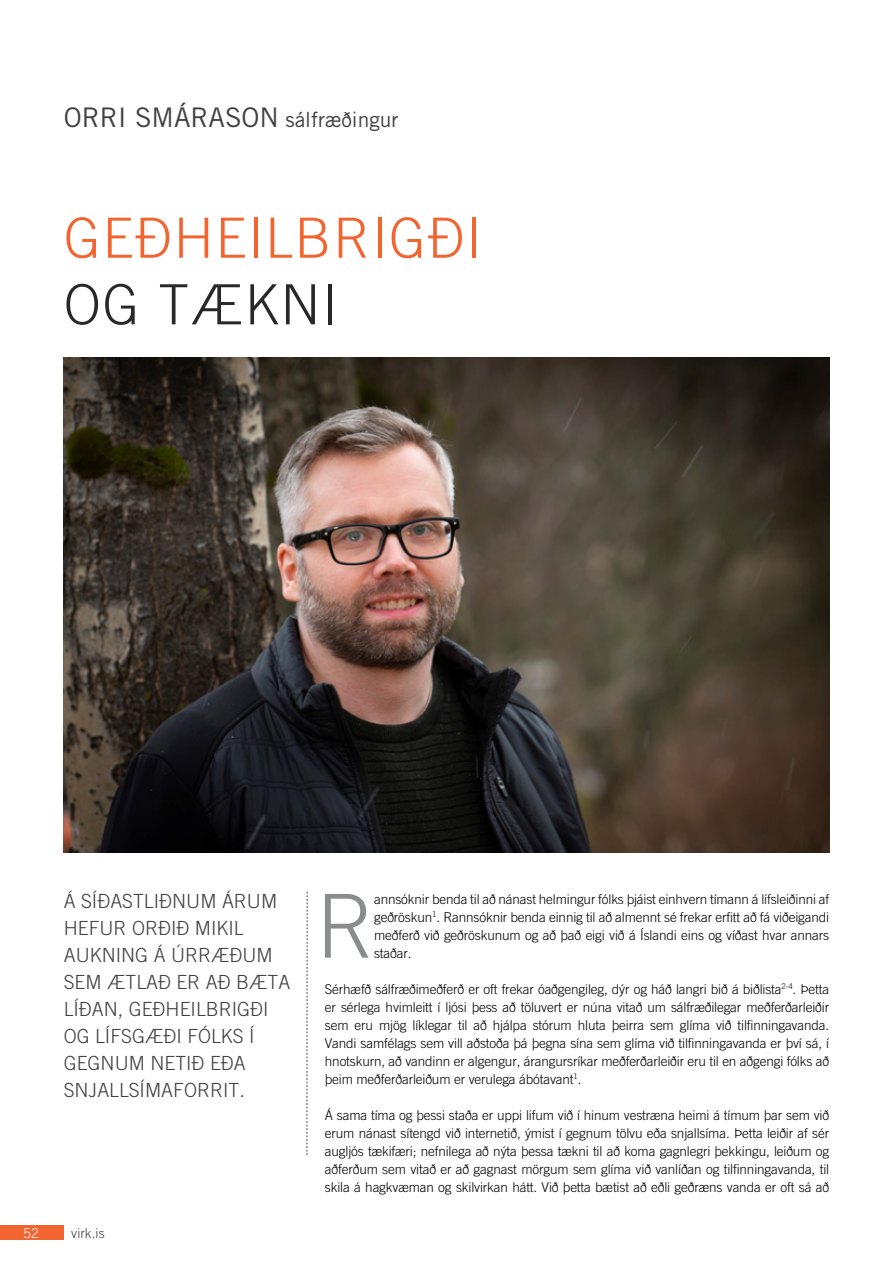
<style>
.page{position:relative;width:893px;height:1263px;background:#fff}
.page>*{position:absolute;margin:0;border:0;box-sizing:border-box;transform-origin:0 0}
.t1{font:300 88.35px "Trade Gothic";color:#8a8c8e}
.t2{font:300 55.5px "Trade Gothic";letter-spacing:.03em;color:#f26531}
.t3{font:300 55.5px "Trade Gothic";letter-spacing:.03em;color:#292829}
.t4{font:27px "Trade Gothic";color:#403f41}
.t5{font:300 19.5px/27px "Trade Gothic";color:#414042}
.t6{font:300 13.5px/18px "Trade Gothic";letter-spacing:-.01em;color:#000;text-align:justify}
.t7{font:300 13.5px "Trade Gothic";letter-spacing:.005em;color:#414042}
.t8{font:300 13.5px "Trade Gothic";color:#fff}
.s1{font-size:21px}
</style>
<div class="page">
<img style="left:64px;top:357px;width:765px;height:496px">
<svg style="left:307px;top:892px;width:1px;height:263px"></svg>
<div style="left:0;top:1225px;width:64px;height:14px;background:#f26531"></div>
<h3 class="t4" style="left:64px;top:101px;width:336px">ORRI SMÁRASON <span class="s1">sálfræðingur</span></h3>
<h2 class="t2" style="left:64px;top:205px;width:419px">GEÐHEILBRIGÐI</h2>
<h2 class="t3" style="left:64px;top:272px;width:275px">OG TÆKNI</h2>
<h3 class="t5" style="left:64px;top:888px;width:228px">Á SÍÐASTLIÐNUM ÁRUM<br>HEFUR ORÐIÐ MIKIL<br>AUKNING Á ÚRRÆÐUM<br>SEM ÆTLAÐ ER AÐ BÆTA<br>LÍÐAN, GEÐHEILBRIGÐI<br>OG LÍFSGÆÐI FÓLKS Í<br>GEGNUM NETIÐ EÐA<br>SNJALLSÍMAFORRIT.</h3>
<p class="t8" style="left:24px;top:1225px;width:17px">52</p>
<p class="t7" style="left:71px;top:1225px;width:35px">virk.is</p>
<h1 class="t1" style="left:316px;top:874px;width:60px">R</h1>
<p class="t6" style="left:374px;top:890px;width:457px">annsóknir benda til að nánast helmingur fólks þjáist einhvern tímann á lífsleiðinni af geðröskun<sup>1</sup>. Rannsóknir benda einnig til að almennt sé frekar erfitt að fá viðeigandi meðferð við geðröskunum og að það eigi við á Íslandi eins og víðast hvar annars staðar.</p>
<p class="t6" style="left:325px;top:980px;width:506px">Sérhæfð sálfræðimeðferð er oft frekar óaðgengileg, dýr og háð langri bið á biðlista<sup>2-4</sup>. Þetta er sérlega hvimleitt í ljósi þess að töluvert er núna vitað um sálfræðilegar meðferðarleiðir sem eru mjög líklegar til að hjálpa stórum hluta þeirra sem glíma við tilfinningavanda.<br>Vandi samfélags sem vill aðstoða þá þegna sína sem glíma við tilfinningavanda er því sá, í hnotskurn, að vandinn er algengur, árangursríkar meðferðarleiðir eru til en aðgengi fólks að þeim meðferðarleiðum er verulega ábótavant<sup>1</sup>.</p>
<p class="t6" style="left:325px;top:1106px;width:506px">Á sama tíma og þessi staða er uppi lifum við í hinum vestræna heimi á tímum þar sem við erum nánast sítengd við internetið, ýmist í gegnum tölvu eða snjallsíma. Þetta leiðir af sér augljós tækifæri; nefnilega að nýta þessa tækni til að koma gagnlegri þekkingu, leiðum og aðferðum sem vitað er að gagnast mörgum sem glíma við vanlíðan og tilfinningavanda, til skila á hagkvæman og skilvirkan hátt. Við þetta bætist að eðli geðræns vanda er oft sá að</p>
</div>
